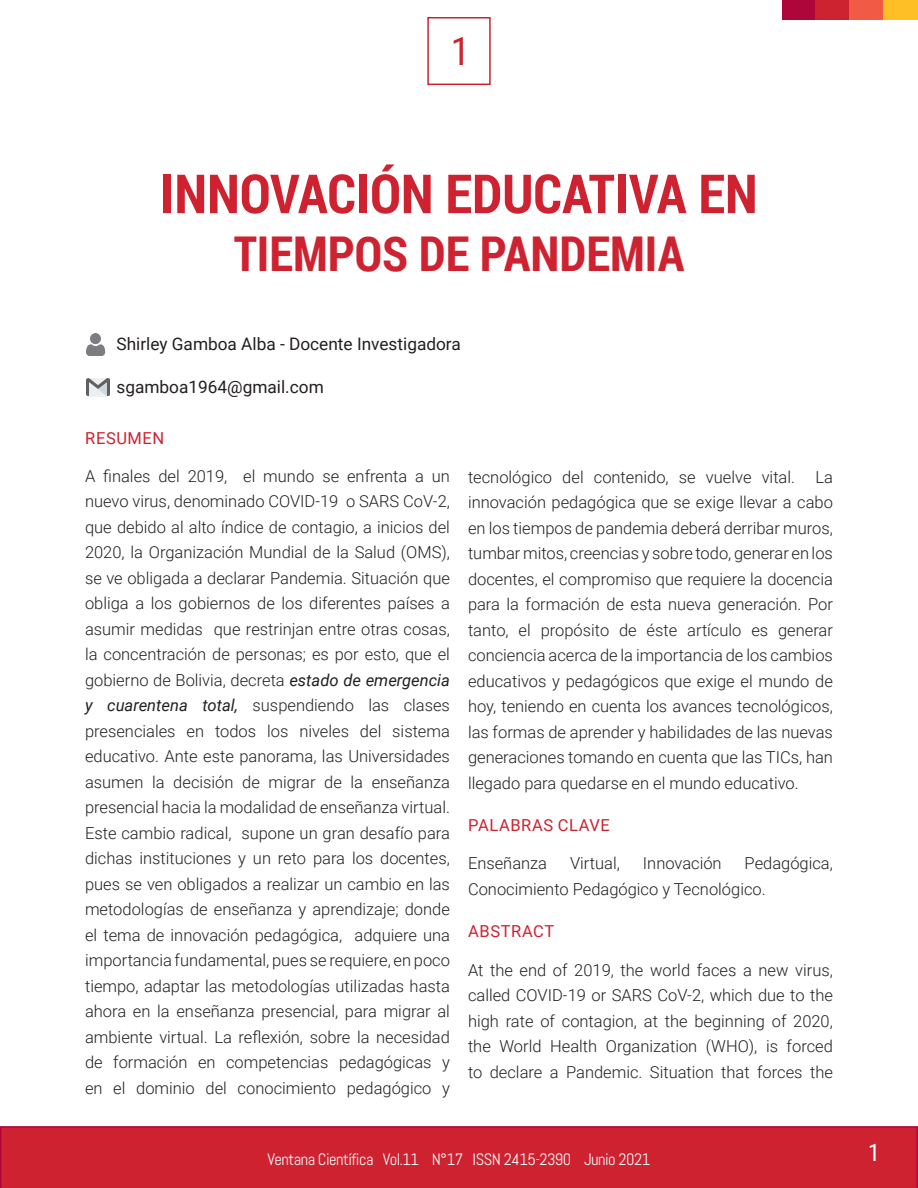
<style>
.page{position:relative;width:918px;height:1188px;background:#fff}
.page>*{position:absolute;margin:0;border:0;box-sizing:border-box;transform-origin:0 0}
.Titulo_Art{font:700 54px "Roboto Condensed";color:#ce2230}
.Titulo_Art-2{font:700 48px "Roboto Condensed";color:#ce2230}
.Titulo_Grafica_1{font:39px "Roboto Condensed";color:#ce2230}
.Titulo_Grafica_1-2{font:24px "Roboto Condensed";color:#fff}
.Titulo_3_Light{font:17.25px "Roboto";color:#231f20}
.Contenido_parrafos{font:300 16.5px/25.5px "Roboto";color:#231f20;text-align:justify}
.PiePaginaInformacion{font:16.5px "Abel";letter-spacing:-.03em;color:#eef8f9}
.Titulo_2__Light{font:16.5px "Roboto";letter-spacing:.035em;color:#ce2230}
.s1{font-weight:400;font-style:italic}
</style>
<div class="page">
<div style="left:0;top:1126px;width:918px;height:62px;background:#ce2230"></div>
<div style="left:783px;top:0;width:34px;height:19px;background:#ae063a"></div>
<div style="left:816px;top:0;width:34px;height:20px;background:#cd2330"></div>
<div style="left:850px;top:0;width:34px;height:20px;background:#f15b45"></div>
<div style="left:884px;top:0;width:34px;height:20px;background:#febf26"></div>
<div style="left:427px;top:17px;width:64px;height:68px;border:2px solid #ce2230"></div>
<img style="left:87px;top:378px;width:23px;height:19px">
<img style="left:87px;top:334px;width:19px;height:21px">
<p class="Titulo_Grafica_1" style="left:451px;top:24px;width:21px">1</p>
<p class="Titulo_Art" style="left:160px;top:156px;width:599px">INNOVACIÓN EDUCATIVA EN</p>
<p class="Titulo_Art-2" style="left:234px;top:220px;width:452px">TIEMPOS DE PANDEMIA</p>
<p class="Titulo_3_Light" style="left:117px;top:332px;width:346px">Shirley Gamboa Alba - Docente Investigadora</p>
<p class="Titulo_3_Light" style="left:117px;top:374px;width:209px">sgamboa1964@gmail.com</p>
<p class="Titulo_2__Light" style="left:85px;top:426px;width:81px">RESUMEN</p>
<p class="Contenido_parrafos" style="left:85px;top:463px;width:366px">A finales del 2019, el mundo se enfrenta a un nuevo virus, denominado COVID-19 o SARS CoV-2, que debido al alto índice de contagio, a inicios del 2020, la Organización Mundial de la Salud (OMS), se ve obligada a declarar Pandemia. Situación que obliga a los gobiernos de los diferentes países a asumir medidas que restrinjan entre otras cosas, la concentración de personas; es por esto, que el gobierno de Bolivia, decreta <span class="s1">estado de emergencia y cuarentena total,</span> suspendiendo las clases presenciales en todos los niveles del sistema educativo. Ante este panorama, las Universidades asumen la decisión de migrar de la enseñanza presencial hacia la modalidad de enseñanza virtual.<br>Este cambio radical, supone un gran desafío para dichas instituciones y un reto para los docentes, pues se ven obligados a realizar un cambio en las metodologías de enseñanza y aprendizaje; donde el tema de innovación pedagógica, adquiere una importancia fundamental, pues se requiere, en poco tiempo, adaptar las metodologías utilizadas hasta ahora en la enseñanza presencial, para migrar al ambiente virtual. La reflexión, sobre la necesidad de formación en competencias pedagógicas y en el dominio del conocimiento pedagógico y</p>
<p class="Contenido_parrafos" style="left:468px;top:463px;width:366px">tecnológico del contenido, se vuelve vital. La innovación pedagógica que se exige llevar a cabo en los tiempos de pandemia deberá derribar muros, tumbar mitos, creencias y sobre todo, generar en los docentes, el compromiso que requiere la docencia para la formación de esta nueva generación. Por tanto, el propósito de éste artículo es generar conciencia acerca de la importancia de los cambios educativos y pedagógicos que exige el mundo de hoy, teniendo en cuenta los avances tecnológicos, las formas de aprender y habilidades de las nuevas generaciones tomando en cuenta que las TICs, han llegado para quedarse en el mundo educativo.</p>
<p class="Titulo_2__Light" style="left:468px;top:814px;width:143px">PALABRAS CLAVE</p>
<p class="Contenido_parrafos" style="left:468px;top:850px;width:81px">Enseñanza</p>
<p class="Contenido_parrafos" style="left:570px;top:850px;width:51px">Virtual,</p>
<p class="Contenido_parrafos" style="left:643px;top:850px;width:80px">Innovación</p>
<p class="Contenido_parrafos" style="left:468px;top:850px;width:366px;text-indent:277px">Pedagógica,<br>Conocimiento Pedagógico y Tecnológico.</p>
<p class="Titulo_2__Light" style="left:468px;top:920px;width:87px">ABSTRACT</p>
<p class="Contenido_parrafos" style="left:468px;top:956px;width:366px">At the end of 2019, the world faces a new virus, called COVID-19 or SARS CoV-2, which due to the high rate of contagion, at the beginning of 2020, the World Health Organization (WHO), is forced to declare a Pandemic. Situation that forces the</p>
<p class="PiePaginaInformacion" style="left:268px;top:1149px;width:384px">Ventana Científica Vol.11 N°17 ISSN 2415-2390 Junio 2021</p>
<p class="Titulo_Grafica_1-2" style="left:868px;top:1136px;width:13px">1</p>
</div>
